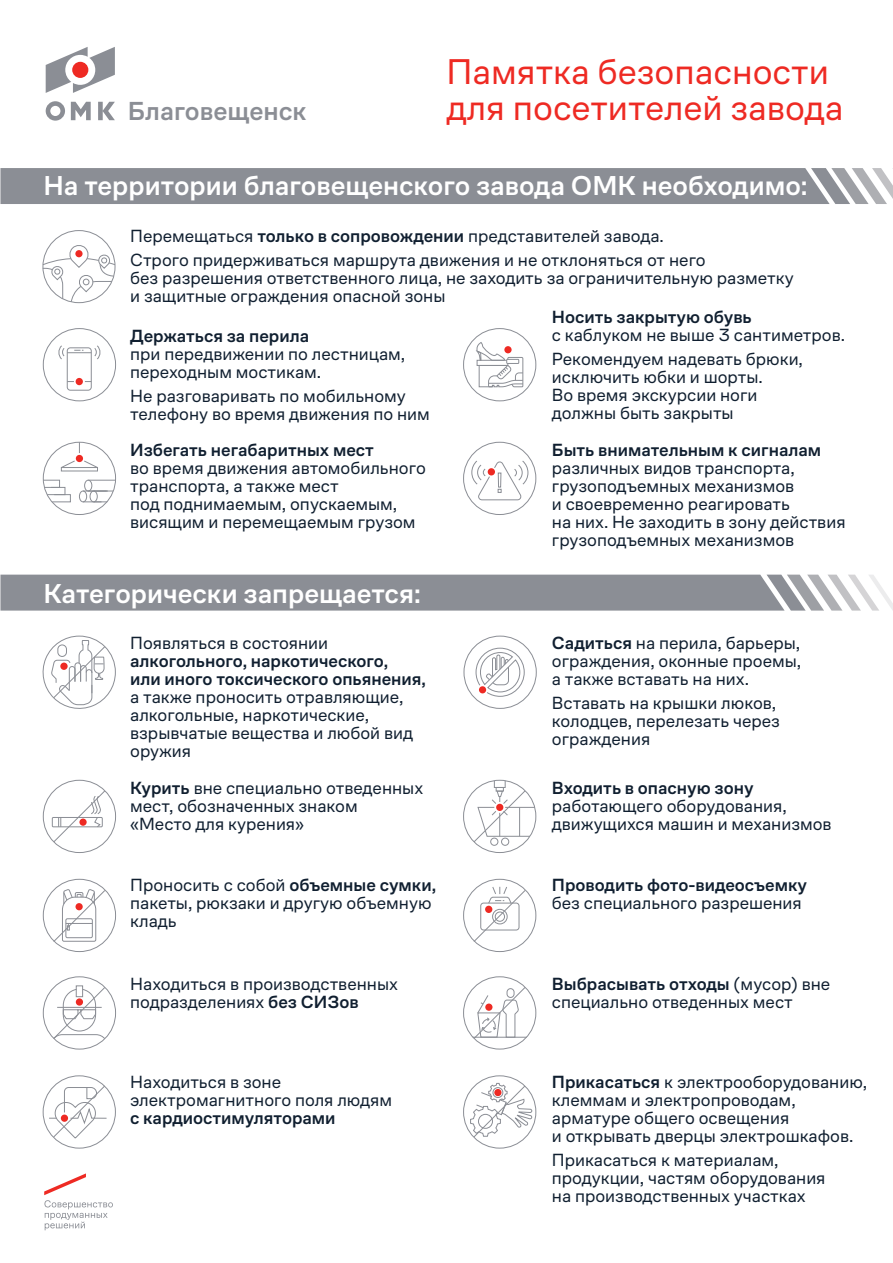
<style>
.page{position:relative;width:893px;height:1263px;background:#fff}
.page>*{position:absolute;margin:0;border:0;box-sizing:border-box;transform-origin:0 0}
.t1{font:36.6px/36px "Co Fo Sans";color:#ee2a23}
.t2{font:500 27.9px "Co Fo Sans";color:#fff}
.t3{font:500 26.55px "Co Fo Sans";color:#8b8e95}
.t4{font:18px/18px "Co Fo Sans";color:#101f30}
.t5{font:500 18px/18px "Co Fo Sans";color:#101f30}
.s1{font-weight:500}
</style>
<div class="page">
<svg style="left:46px;top:47px;width:69px;height:46px"></svg>
<div style="left:72px;top:62px;width:16px;height:16px;background:#ee2a23;border-radius:50%"></div>
<svg style="left:46px;top:101px;width:69px;height:20px"></svg>
<svg style="left:0;top:168px;width:893px;height:36px;background:#909399"></svg>
<svg style="left:0;top:575px;width:893px;height:36px;background:#96999f"></svg>
<svg style="left:42px;top:243px;width:74px;height:60px"></svg>
<div style="left:75px;top:250px;width:8px;height:7px;background:#ee2a23;border-radius:50%"></div>
<div style="left:43px;top:442px;width:73px;height:73px;border:1px solid #8b8e95;border-radius:50%"></div>
<div style="left:90px;top:491px;width:8px;height:11px;border:1px solid #8b8e95;border-radius:50%"></div>
<div style="left:79px;top:491px;width:8px;height:11px;border:1px solid #8b8e95;border-radius:50%"></div>
<svg style="left:83px;top:501px;width:24px;height:1px"></svg>
<div style="left:84px;top:480px;width:8px;height:11px;border:1px solid #8b8e95;border-radius:50%"></div>
<svg style="left:88px;top:480px;width:28px;height:1px"></svg>
<svg style="left:83px;top:491px;width:30px;height:1px"></svg>
<svg style="left:43px;top:479px;width:28px;height:24px"></svg>
<div style="left:61px;top:467px;width:37px;height:4px;border:1px solid #8b8e95"></div>
<svg style="left:60px;top:460px;width:16px;height:8px"></svg>
<svg style="left:83px;top:460px;width:15px;height:8px"></svg>
<div style="left:76px;top:455px;width:7px;height:7px;background:#ee2a23;border-radius:50%"></div>
<div style="left:76px;top:378px;width:7px;height:7px;background:#ee2a23;border-radius:50%"></div>
<div style="left:43px;top:328px;width:73px;height:73px;border:1px solid #8b8e95;border-radius:50%"></div>
<div style="left:67px;top:347px;width:25px;height:44px;border:1px solid #8b8e95;border-radius:3px"></div>
<svg style="left:58px;top:345px;width:43px;height:15px"></svg>
<div style="left:463px;top:328px;width:73px;height:73px;border:1px solid #8b8e95;border-radius:50%"></div>
<svg style="left:476px;top:342px;width:48px;height:46px"></svg>
<div style="left:463px;top:442px;width:73px;height:73px;border:1px solid #8b8e95;border-radius:50%"></div>
<svg style="left:471px;top:460px;width:58px;height:41px"></svg>
<div style="left:464px;top:636px;width:73px;height:73px;border:1px solid #8b8e95;border-radius:50%"></div>
<svg style="left:475px;top:647px;width:50px;height:50px"></svg>
<svg style="left:44px;top:1173px;width:69px;height:57px"></svg>
<svg style="left:42px;top:635px;width:74px;height:74px"></svg>
<div style="left:43px;top:780px;width:73px;height:73px;border:1px solid #8b8e95;border-radius:50%"></div>
<div style="left:52px;top:817px;width:51px;height:10px;border:1px solid #8b8e95"></div>
<svg style="left:53px;top:790px;width:53px;height:53px"></svg>
<hr style="left:505px;top:807px;width:30px;height:1px;background:#8b8e95">
<div style="left:501px;top:838px;width:8px;height:8px;border:1px solid #8b8e95;border-radius:50%"></div>
<div style="left:490px;top:838px;width:8px;height:8px;border:1px solid #8b8e95;border-radius:50%"></div>
<div style="left:463px;top:780px;width:73px;height:73px;border:1px solid #8b8e95;border-radius:50%"></div>
<div style="left:494px;top:780px;width:12px;height:8px;border:1px solid #8b8e95"></div>
<svg style="left:473px;top:787px;width:58px;height:56px"></svg>
<div style="left:43px;top:879px;width:73px;height:73px;border:1px solid #8b8e95;border-radius:50%"></div>
<svg style="left:53px;top:888px;width:53px;height:55px"></svg>
<div style="left:463px;top:879px;width:73px;height:73px;border:1px solid #8b8e95;border-radius:50%"></div>
<svg style="left:473px;top:886px;width:53px;height:57px"></svg>
<div style="left:43px;top:976px;width:73px;height:73px;border:1px solid #8b8e95;border-radius:50%"></div>
<div style="left:76px;top:985px;width:7px;height:12px;border:1px solid #8b8e95"></div>
<svg style="left:53px;top:986px;width:53px;height:54px"></svg>
<div style="left:463px;top:976px;width:73px;height:73px;border:1px solid #8b8e95;border-radius:50%"></div>
<hr style="left:473px;top:1037px;width:54px;height:1px;background:#8b8e95">
<svg style="left:473px;top:986px;width:53px;height:53px"></svg>
<div style="left:43px;top:1075px;width:73px;height:73px;border:1px solid #8b8e95;border-radius:50%"></div>
<svg style="left:49px;top:1085px;width:58px;height:54px"></svg>
<div style="left:463px;top:1075px;width:73px;height:73px;border:1px solid #8b8e95;border-radius:50%"></div>
<svg style="left:470px;top:1083px;width:62px;height:55px"></svg>
<h3 class="t3" style="left:128px;top:95px;width:180px">Благовещенск</h3>
<h1 class="t1" style="left:446px;top:54px;width:398px">Памятка безопасности для посетителей завода</h1>
<h2 class="t2" style="left:43px;top:169px;width:766px">На территории благовещенского завода ОМК необходимо:</h2>
<p class="t4" style="left:130px;top:224px;width:577px;line-height:24px">Перемещаться <span class="s1">только в сопровождении</span> представителей завода.<br>Строго придерживаться маршрута движения и не отклоняться от него</p>
<p class="t4" style="left:130px;top:269px;width:665px">без разрешения ответственного лица, не заходить за ограничительную разметку и защитные ограждения опасной зоны</p>
<p class="t5" style="left:130px;top:327px;width:180px">Держаться за перила</p>
<p class="t4" style="left:130px;top:345px;width:276px">при передвижении по лестницам, переходным мостикам.</p>
<p class="t4" style="left:130px;top:387px;width:301px">Не разговаривать по мобильному телефону во время движения по ним</p>
<p class="t5" style="left:130px;top:440px;width:245px">Избегать негабаритных мест</p>
<p class="t4" style="left:130px;top:458px;width:297px">во время движения автомобильного транспорта, а также мест<br>под поднимаемым, опускаемым, висящим и перемещаемым грузом</p>
<p class="t5" style="left:552px;top:308px;width:201px">Носить закрытую обувь</p>
<p class="t4" style="left:552px;top:323px;width:295px;line-height:24px">с каблуком не выше 3 сантиметров.<br>Рекомендуем надевать брюки,</p>
<p class="t4" style="left:552px;top:368px;width:212px">исключить юбки и шорты.<br>Во время экскурсии ноги должны быть закрыты</p>
<p class="t5" style="left:552px;top:440px;width:271px">Быть внимательным к сигналам</p>
<p class="t4" style="left:552px;top:458px;width:295px">различных видов транспорта, грузоподъемных механизмов<br>и своевременно реагировать<br>на них. Не заходить в зону действия грузоподъемных механизмов</p>
<h2 class="t2" style="left:43px;top:576px;width:379px">Категорически запрещается:</h2>
<p class="t4" style="left:130px;top:634px;width:199px">Появляться в состоянии</p>
<p class="t5" style="left:130px;top:652px;width:297px">алкогольного, наркотического,<br>или иного токсического опьянения,</p>
<p class="t4" style="left:130px;top:688px;width:284px">а также проносить отравляющие, алкогольные, наркотические, взрывчатые вещества и любой вид оружия</p>
<p class="t4" style="left:130px;top:778px;width:295px"><span class="s1">Курить</span> вне специально отведенных мест, обозначенных знаком «Место для курения»</p>
<p class="t4" style="left:552px;top:634px;width:251px;text-align:justify"><span class="s1">Садиться</span> на перила, барьеры, ограждения, оконные проемы, а также вставать на них.</p>
<p class="t4" style="left:552px;top:694px;width:230px">Вставать на крышки люков, колодцев, перелезать через ограждения</p>
<p class="t5" style="left:552px;top:778px;width:203px">Входить в опасную зону</p>
<p class="t4" style="left:552px;top:796px;width:281px">работающего оборудования, движущихся машин и механизмов</p>
<p class="t4" style="left:130px;top:876px;width:307px">Проносить с собой <span class="s1">объемные сумки, </span>пакеты, рюкзаки и другую объемную кладь</p>
<p class="t5" style="left:552px;top:876px;width:257px">Проводить фото-видеосъемку</p>
<p class="t4" style="left:552px;top:894px;width:251px">без специального разрешения</p>
<p class="t4" style="left:130px;top:975px;width:269px">Находиться в производственных подразделениях <span class="s1">без СИЗов</span></p>
<p class="t4" style="left:552px;top:975px;width:280px"><span class="s1">Выбрасывать отходы</span> (мусор) вне специально отведенных мест</p>
<p class="t4" style="left:130px;top:1072px;width:263px">Находиться в зоне электромагнитного поля людям</p>
<p class="t5" style="left:130px;top:1108px;width:207px">с кардиостимуляторами</p>
<p class="t4" style="left:552px;top:1072px;width:317px"><span class="s1">Прикасаться</span> к электрооборудованию, клеммам и электропроводам, арматуре общего освещения<br>и открывать дверцы электрошкафов.</p>
<p class="t4" style="left:552px;top:1150px;width:275px">Прикасаться к материалам, продукции, частям оборудования на производственных участках</p>
</div>
